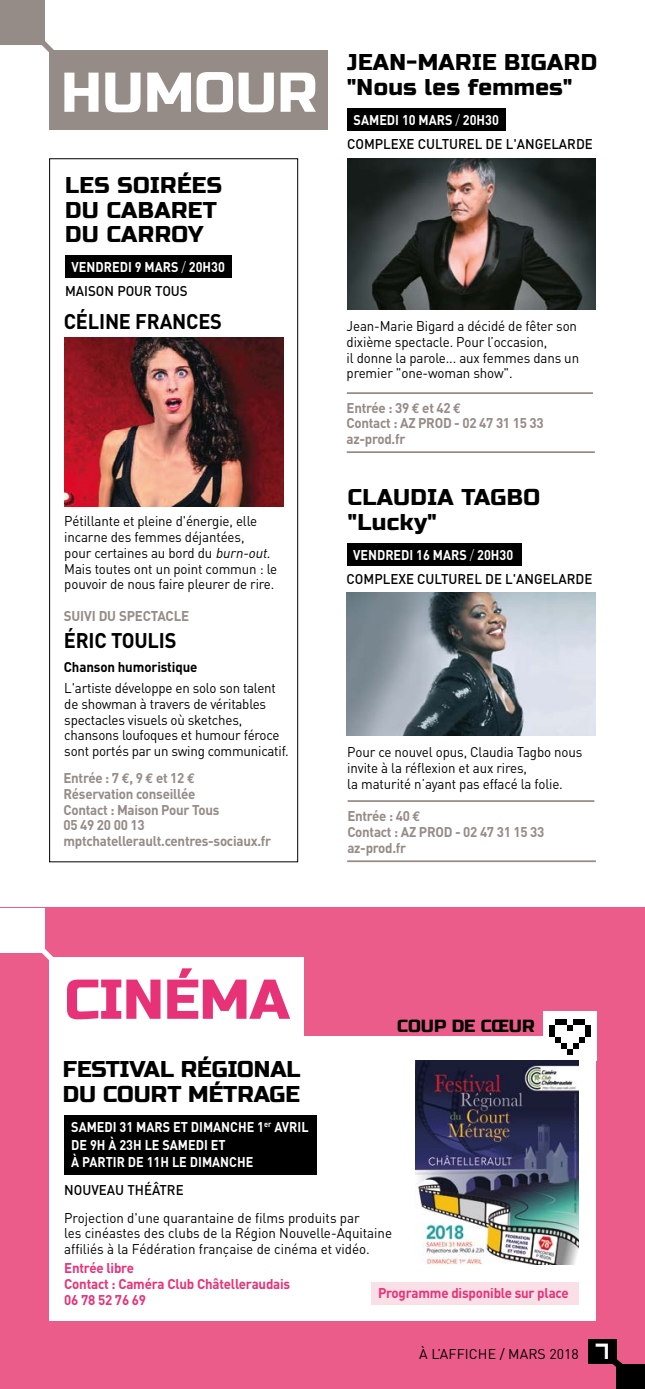
<style>
.page{position:relative;width:645px;height:1389px;background:#fff}
.page>*{position:absolute;margin:0;border:0;box-sizing:border-box;transform-origin:0 0}
.t1{font:56px "Russo One";color:#fff}
.t2{font:56px "Russo One";color:#e83278}
.t3{font:22.75px/24.5px "Russo One";letter-spacing:.02em;color:#000}
.t4{font:22.75px/24.5px "Russo One";color:#000}
.t5{font:700 21px "DIN";letter-spacing:-.01em;color:#000;scale:.95 1}
.t6{font:17.5px "Russo One";color:#000}
.t7{font:14px/15.8px "DIN";letter-spacing:-.01em;color:#000;scale:.95 1}
.t8{font:700 14px/15.8px "DIN";letter-spacing:-.02em;color:#958b87;scale:.95 1}
.t9{font:700 14px/17.5px "DIN";color:#fff;scale:.9 1}
.t10{font:500 14px "DIN";color:#000;scale:.95 1}
.t11{font:700 14px/15.8px "DIN";letter-spacing:-.015em;color:#e83278;scale:.95 1}
.t12{font:14px "DIN";letter-spacing:-.01em;color:#000}
.t13{font:700 14px "DIN";letter-spacing:-.01em;color:#000;scale:.95 1}
.s1{font-weight:300}
.s2{font-style:italic}
.s3{font-family:"Euro Mono"}
.s4{font-family:"Symtext";font-size:21px;color:#fff}
</style>
<div class="page">
<div style="left:0;top:908px;width:645px;height:481px;background:#eb5c8b"></div>
<div style="left:589px;top:1339px;width:28px;height:25px;background:#000"></div>
<div style="left:617px;top:1364px;width:28px;height:25px;background:#000"></div>
<svg style="left:612px;top:1359px;width:11px;height:20px"></svg>
<div style="left:347px;top:108px;width:158px;height:23px;background:#000"></div>
<div style="left:347px;top:544px;width:174px;height:22px;background:#000"></div>
<img style="left:347px;top:158px;width:248px;height:152px">
<img style="left:347px;top:593px;width:249px;height:142px">
<hr style="left:348px;top:800px;width:246px;height:2px;background:#958b87">
<hr style="left:347px;top:860px;width:249px;height:2px;background:#958b87">
<div style="left:65px;top:256px;width:166px;height:22px;background:#000"></div>
<img style="left:64px;top:338px;width:219px;height:169px">
<div style="left:0;top:0;width:45px;height:45px;background:#958b87"></div>
<div style="left:50px;top:50px;width:278px;height:79px;background:#958b87"></div>
<svg style="left:42px;top:41px;width:12px;height:20px"></svg>
<div style="left:49px;top:158px;width:249px;height:704px;border:1px solid #000"></div>
<div style="left:0;top:908px;width:45px;height:44px;background:#fff"></div>
<div style="left:50px;top:957px;width:254px;height:80px;background:#fff"></div>
<svg style="left:30px;top:949px;width:23px;height:19px"></svg>
<div style="left:50px;top:1036px;width:546px;height:284px;background:#fff"></div>
<div style="left:65px;top:1115px;width:252px;height:59px;background:#000"></div>
<div style="left:371px;top:1282px;width:208px;height:23px;background:#fbdfe7"></div>
<div style="left:543px;top:1011px;width:53px;height:50px;background:#fff"></div>
<div style="left:573px;top:1019px;width:12px;height:6px;background:#000"></div>
<div style="left:555px;top:1019px;width:12px;height:6px;background:#000"></div>
<div style="left:549px;top:1025px;width:6px;height:12px;background:#000"></div>
<div style="left:585px;top:1025px;width:6px;height:12px;background:#000"></div>
<svg style="left:567px;top:1025px;width:6px;height:6px"></svg>
<svg style="left:555px;top:1037px;width:30px;height:18px"></svg>
<img style="left:415px;top:1061px;width:164px;height:204px">
<hr style="left:347px;top:392px;width:246px;height:2px;background:#958b87">
<hr style="left:347px;top:451px;width:248px;height:2px;background:#958b87">
<h1 class="t1" style="left:61px;top:60px;width:258px">HUMOUR</h1>
<h2 class="t3" style="left:65px;top:174px;width:158px">LES SOIRÉES<br>DU CABARET<br>DU CARROY</h2>
<p class="t9" style="left:72px;top:258px;width:172px">VENDREDI 9 MARS <span class="s1">/</span> 20H30</p>
<h3 class="t5" style="left:64px;top:308px;width:168px">CÉLINE FRANCES</h3>
<p class="t10" style="left:65px;top:282px;width:131px">MAISON POUR TOUS</p>
<p class="t7" style="left:64px;top:513px;width:226px">Pétillante et pleine d'énergie, elle incarne des femmes déjantées,<br>pour certaines au bord du <span class="s2">burn-out</span>.<br>Mais toutes ont un point commun : le pouvoir de nous faire pleurer de rire.</p>
<p class="t8" style="left:64px;top:607px;width:134px">SUIVI DU SPECTACLE</p>
<h3 class="t5" style="left:64px;top:627px;width:120px">ÉRIC TOULIS</h3>
<p class="t13" style="left:64px;top:658px;width:142px">Chanson humoristique</p>
<p class="t7" style="left:64px;top:680px;width:238px">L'artiste développe en solo son talent de showman à travers de véritables spectacles visuels où sketches, chansons loufoques et humour féroce sont portés par un swing communicatif.</p>
<p class="t8" style="left:63px;top:769px;width:220px">Entrée : 7 <span class="s3">€</span>, 9 <span class="s3">€</span> et 12 <span class="s3">€<br></span>Réservation conseillée<br>Contact : Maison Pour Tous<br>05 49 20 00 13 mptchatellerault.centres-sociaux.fr</p>
<h2 class="t3" style="left:347px;top:51px;width:252px">JEAN-MARIE BIGARD "Nous les femmes"</h2>
<p class="t9" style="left:354px;top:111px;width:163px">SAMEDI 10 MARS <span class="s1">/</span> 20H30</p>
<p class="t10" style="left:347px;top:135px;width:260px">COMPLEXE CULTUREL DE L'ANGELARDE</p>
<p class="t7" style="left:347px;top:318px;width:246px">Jean-Marie Bigard a décidé de fêter son dixième spectacle. Pour l’occasion,<br>il donne la parole... aux femmes dans un premier "one-woman show".</p>
<p class="t8" style="left:347px;top:399px;width:209px">Entrée : 39 <span class="s3">€</span> et 42 <span class="s3">€<br></span>Contact : AZ PROD - 02 47 31 15 33 az-prod.fr</p>
<h2 class="t3" style="left:348px;top:485px;width:194px">CLAUDIA TAGBO "Lucky"</h2>
<p class="t9" style="left:353px;top:546px;width:179px">VENDREDI 16 MARS <span class="s1">/</span> 20H30</p>
<p class="t10" style="left:347px;top:570px;width:260px">COMPLEXE CULTUREL DE L'ANGELARDE</p>
<p class="t7" style="left:347px;top:744px;width:249px">Pour ce nouvel opus, Claudia Tagbo nous invite à la réflexion et aux rires,<br>la maturité n’ayant pas effacé la folie.</p>
<p class="t8" style="left:347px;top:807px;width:209px">Entrée : 40 <span class="s3">€<br></span>Contact : AZ PROD - 02 47 31 15 33 az-prod.fr</p>
<h1 class="t2" style="left:65px;top:967px;width:226px">CINÉMA</h1>
<h2 class="t4" style="left:63px;top:1058px;width:239px">FESTIVAL RÉGIONAL<br>DU COURT MÉTRAGE</h2>
<p class="t9" style="left:71px;top:1118px;width:265px">SAMEDI 31 MARS ET DIMANCHE 1<sup>er</sup> AVRIL<br>DE 9H À 23H LE SAMEDI ET<br>À PARTIR DE 11H LE DIMANCHE</p>
<p class="t10" style="left:64px;top:1181px;width:127px">NOUVEAU THÉÂTRE</p>
<p class="t6" style="left:397px;top:1016px;width:139px">COUP DE CŒUR</p>
<p class="t7" style="left:64px;top:1209px;width:347px">Projection d'une quarantaine de films produits par<br>les cinéastes des clubs de la Région Nouvelle-Aquitaine affiliés à la Fédération française de cinéma et vidéo.</p>
<p class="t11" style="left:378px;top:1285px;width:202px">Programme disponible sur place</p>
<p class="t11" style="left:64px;top:1260px;width:239px">Entrée libre<br>Contact : Caméra Club Châtelleraudais<br>06 78 52 76 69</p>
<p class="t12" style="left:419px;top:1345px;width:194px">À L’AFFICHE / MARS 2018 <span class="s4">7</span></p>
</div>
